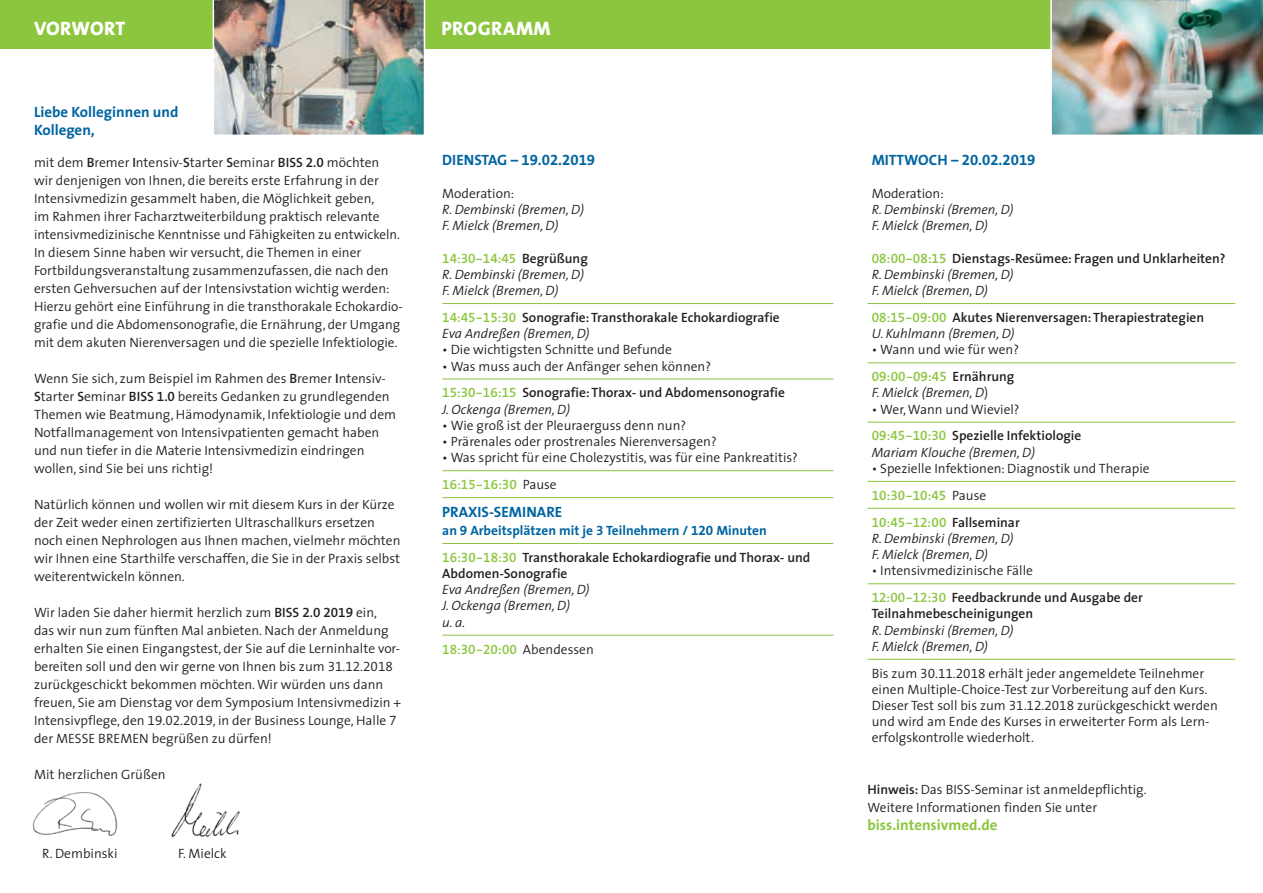
<style>
.page{position:relative;width:1263px;height:893px;background:#fff}
.page>*{position:absolute;margin:0;border:0;box-sizing:border-box;transform-origin:0 0}
.t1{font:800 19.5px "The Sans";letter-spacing:.02em;color:#fff}
.t2{font:700 15px/18px "The Sans";color:#0065a1}
.t3{font:15px "The Sans Bold Expert";color:#0065a1}
.t4{font:700 15px "The Sans";color:#8bc63e}
.t5{font:300 13.5px/18px "The Sans";color:#231f20}
.t6{font:600 13.5px/16.2px "The Sans";color:#231f20}
.t7{font:italic 300 13.5px/16.2px "The Sans";color:#231f20}
.t8{font:13.5px/26.8px "The Sans Semi Bold Expert";color:#8bc63e}
.s1{font-family:"The Sans Semi Bold Caps";font-weight:400}
.s2{font-weight:600}
.s3{font-family:"The Sans Semi Bold Expert";font-weight:400}
.s4{font-family:"The Sans Semi Light Expert";font-weight:400}
.s5{font-family:"The Sans Bold Expert";font-weight:400}
.s6{font-family:"The Sans";font-weight:600;color:#231f20}
.s7{font-family:"The Sans Semi Bold Expert";font-weight:400;color:#8bc63e}
.s8{font-weight:300;font-style:italic}
.s9{font-weight:300}
.s10{font-family:"The Sans";font-weight:300;color:#231f20}
.s11{font-weight:700;color:#0065a1}
.s12{font-family:"The Sans Bold Expert";font-weight:400;color:#0065a1}
.s13{font-family:"The Sans";font-weight:700}
.s14{font-style:normal}
</style>
<div class="page">
<div style="left:0;top:0;width:1263px;height:49px;background:#8bc63e"></div>
<hr style="left:442px;top:303px;width:391px;height:1px;background:#8bc63e">
<hr style="left:442px;top:379px;width:391px;height:1px;background:#8bc63e">
<hr style="left:442px;top:470px;width:391px;height:1px;background:#8bc63e">
<hr style="left:442px;top:497px;width:391px;height:1px;background:#8bc63e">
<hr style="left:442px;top:543px;width:391px;height:1px;background:#8bc63e">
<hr style="left:442px;top:635px;width:391px;height:1px;background:#8bc63e">
<hr style="left:867px;top:303px;width:368px;height:1px;background:#8bc63e">
<hr style="left:867px;top:363px;width:368px;height:1px;background:#8bc63e">
<hr style="left:867px;top:422px;width:368px;height:1px;background:#8bc63e">
<hr style="left:867px;top:481px;width:368px;height:1px;background:#8bc63e">
<hr style="left:867px;top:508px;width:368px;height:1px;background:#8bc63e">
<hr style="left:867px;top:583px;width:368px;height:1px;background:#8bc63e">
<hr style="left:867px;top:659px;width:368px;height:1px;background:#8bc63e">
<img style="left:1050px;top:0;width:213px;height:135px">
<img style="left:213px;top:0;width:212px;height:135px">
<img style="left:32px;top:792px;width:85px;height:44px">
<img style="left:171px;top:783px;width:69px;height:55px">
<h1 class="t1" style="left:34px;top:12px;width:93px">VORWORT</h1>
<h1 class="t1" style="left:441px;top:12px;width:111px">PROGRAMM</h1>
<p class="t2" style="left:34px;top:103px;width:146px">Liebe Kolleginnen und<br>Kollegen,</p>
<p class="t5" style="left:34px;top:153px;width:370px">mit dem <span class="s1">B</span>remer <span class="s1">I</span>ntensiv-<span class="s1">S</span>tarter <span class="s1">S</span>eminar <span class="s2">BISS</span> <span class="s3">2.0</span> möchten<br>wir denjenigen von Ihnen, die bereits erste Erfahrung in der Intensivmedizin gesammelt haben, die Möglichkeit geben,<br>im Rahmen ihrer Facharztweiterbildung praktisch relevante intensivmedizinische Kenntnisse und Fähigkeiten zu entwickeln.<br>In diesem Sinne haben wir versucht, die Themen in einer Fortbildungsveranstaltung zusammenzufassen, die nach den ersten Gehversuchen auf der Intensivstation wichtig werden:<br>Hierzu gehört eine Einführung in die transthorakale Echokardio&shy;grafie und die Abdomensonografie, die Ernährung, der Umgang mit dem akuten Nierenversagen und die spezielle Infektiologie.</p>
<p class="t5" style="left:34px;top:369px;width:364px">Wenn Sie sich, zum Beispiel im Rahmen des <span class="s2">B</span>remer <span class="s2">I</span>ntensiv-<span class="s2">S</span>tarter <span class="s2">S</span>eminar <span class="s2">BISS</span> <span class="s3">1.0</span> bereits Gedanken zu grundlegenden Themen wie Beatmung, Hämodynamik, Infektiologie und dem Notfallmanagement von Intensivpatienten gemacht haben und nun tiefer in die Materie Intensivmedizin eindringen wollen, sind Sie bei uns richtig!</p>
<p class="t5" style="left:34px;top:495px;width:368px">Natürlich können und wollen wir mit diesem Kurs in der Kürze der Zeit weder einen zertifizierten Ultraschallkurs ersetzen noch einen Nephrologen aus Ihnen machen, vielmehr möchten wir Ihnen eine Starthilfe verschaffen, die Sie in der Praxis selbst weiterentwickeln können.</p>
<p class="t5" style="left:34px;top:603px;width:369px">Wir laden Sie daher hiermit herzlich zum <span class="s2">BISS</span> <span class="s3">2.0 2019</span> ein,<br>das wir nun zum fünften Mal anbieten. Nach der Anmeldung erhalten Sie einen Eingangstest, der Sie auf die Lerninhalte vor&shy;bereiten soll und den wir gerne von Ihnen bis zum <span class="s4">31</span>.<span class="s4">12</span>.<span class="s4">2018 </span>zurückgeschickt bekommen möchten. Wir würden uns dann freuen, Sie am Dienstag vor dem Symposium Intensivmedizin + Intensivpflege, den <span class="s4">19</span>.<span class="s4">02</span>.<span class="s4">2019</span>, in der Business Lounge, Halle <span class="s4">7 </span>der MESSE BREMEN begrüßen zu dürfen!</p>
<p class="t5" style="left:34px;top:765px;width:133px">Mit herzlichen Grüßen</p>
<p class="t5" style="left:42px;top:844px;width:77px">R. Dembinski</p>
<p class="t5" style="left:178px;top:844px;width:50px">F. Mielck</p>
<p class="t2" style="left:442px;top:151px;width:154px">DIENSTAG – <span class="s5">19</span>.<span class="s5">02</span>.<span class="s5">2019</span></p>
<p class="t5" style="left:442px;top:184px;width:73px">Moderation:</p>
<p class="t7" style="left:442px;top:201px;width:143px">R. Dembinski (Bremen, D)<br>F. Mielck (Bremen, D)</p>
<p class="t8" style="left:442px;top:244px;width:147px">14:30-14:45 <span class="s6">Begrüßung</span></p>
<p class="t7" style="left:442px;top:266px;width:143px">R. Dembinski (Bremen, D)<br>F. Mielck (Bremen, D)</p>
<p class="t6" style="left:442px;top:309px;width:339px"><span class="s7">14:45-15:30</span> Sonografie: Transthorakale Echokardiografie<br><span class="s8">Eva Andreßen (Bremen, D)</span></p>
<p class="t5" style="left:442px;top:340px;width:231px">• Die wichtigsten Schnitte und Befunde</p>
<p class="t6" style="left:442px;top:352px;width:344px;line-height:26.8px"><span class="s9">• Was muss auch der Anfänger sehen können?<br></span><span class="s7">15:30-16:15</span> Sonografie: Thorax- und Abdomensonografie</p>
<p class="t7" style="left:442px;top:400px;width:129px">J. Ockenga (Bremen, D)</p>
<p class="t5" style="left:442px;top:416px;width:245px">• Wie groß ist der Pleuraerguss denn nun?</p>
<p class="t5" style="left:442px;top:432px;width:276px">• Prärenales oder prostrenales Nierenversagen?</p>
<p class="t5" style="left:442px;top:448px;width:357px">• Was spricht für eine Cholezystitis, was für eine Pankreatitis?</p>
<p class="t8" style="left:442px;top:471px;width:116px">16:15-16:30 <span class="s10">Pause</span></p>
<p class="t2" style="left:442px;top:502px;width:122px">PRAXIS-SEMINARE</p>
<p class="t6" style="left:442px;top:517px;width:370px;line-height:26.8px"><span class="s11">an</span> <span class="s12">9</span> <span class="s11">Arbeitsplätzen mit je</span> <span class="s12">3</span> <span class="s11">Teilnehmern /</span> <span class="s12">120</span> <span class="s11">Minuten<br></span><span class="s7">16:30-18:30</span> Transthorakale Echokardiografie und Thorax- und</p>
<p class="t6" style="left:442px;top:565px;width:127px">Abdomen-Sonografie</p>
<p class="t7" style="left:442px;top:581px;width:149px">Eva Andreßen (Bremen, D)<br>J. Ockenga (Bremen, D)<br>u. a.</p>
<p class="t8" style="left:442px;top:635px;width:153px">18:30-20:00 <span class="s10">Abendessen</span></p>
<p class="t3" style="left:872px;top:148px;width:165px"><span class="s13">MITTWOCH –</span> 20.02.2019</p>
<p class="t5" style="left:872px;top:184px;width:73px">Moderation:</p>
<p class="t7" style="left:872px;top:201px;width:143px">R. Dembinski (Bremen, D)<br>F. Mielck (Bremen, D)</p>
<p class="t6" style="left:872px;top:250px;width:355px"><span class="s7">08:00-08:15</span> Dienstags-Resümee: Fragen und Unklarheiten?<br><span class="s8">R. Dembinski (Bremen, D)<br>F. Mielck (Bremen, D)</span></p>
<p class="t6" style="left:872px;top:309px;width:334px"><span class="s7">08:15-09:00</span> Akutes Nierenversagen: Therapiestrategien<br><span class="s8">U. Kuhlmann (Bremen, D)</span></p>
<p class="t5" style="left:872px;top:340px;width:149px">• Wann und wie für wen?</p>
<p class="t8" style="left:872px;top:363px;width:144px">09:00-09:45 <span class="s6">Ernährung</span></p>
<p class="t7" style="left:872px;top:384px;width:118px">F. Mielck (Bremen, D<span class="s14">)</span></p>
<p class="t6" style="left:872px;top:395px;width:211px;line-height:26.8px"><span class="s9">• Wer, Wann und Wieviel?<br></span><span class="s7">09:45-10:30</span> Spezielle Infektiologie</p>
<p class="t7" style="left:872px;top:444px;width:165px">Mariam Klouche (Bremen, D)</p>
<p class="t5" style="left:872px;top:459px;width:279px">• Spezielle Infektionen: Diagnostik und Therapie</p>
<p class="t8" style="left:872px;top:481px;width:150px">10:30-10:45 <span class="s10">Pause<br></span>10:45-12:00 <span class="s6">Fallseminar</span></p>
<p class="t7" style="left:872px;top:530px;width:143px">R. Dembinski (Bremen, D)<br>F. Mielck (Bremen, D)</p>
<p class="t5" style="left:872px;top:557px;width:273px;line-height:26.8px">• Intensivmedizinische Fälle<br><span class="s7">12:00-12:30</span> <span class="s2">Feedbackrunde und Ausgabe der</span></p>
<p class="t6" style="left:872px;top:605px;width:163px">Teilnahmebescheinigungen</p>
<p class="t7" style="left:872px;top:621px;width:143px">R. Dembinski (Bremen, D)<br>F. Mielck (Bremen, D)</p>
<p class="t5" style="left:872px;top:664px;width:348px;line-height:16.2px">Bis zum <span class="s4">30.11.2018</span> erhält jeder angemeldete Teilnehmer einen Multiple-Choice-Test zur Vorbereitung auf den Kurs.<br>Dieser Test soll bis zum <span class="s4">31.12.2018</span> zurückgeschickt werden und wird am Ende des Kurses in erweiterter Form als Lern&shy;erfolgskontrolle wiederholt.</p>
<p class="t5" style="left:867px;top:780px;width:281px"><span class="s2">Hinweis:</span> Das BISS-Seminar ist anmeldepflichtig.<br>Weitere Informationen finden Sie unter</p>
<p class="t4" style="left:867px;top:812px;width:131px">biss.intensivmed.de</p>
</div>
